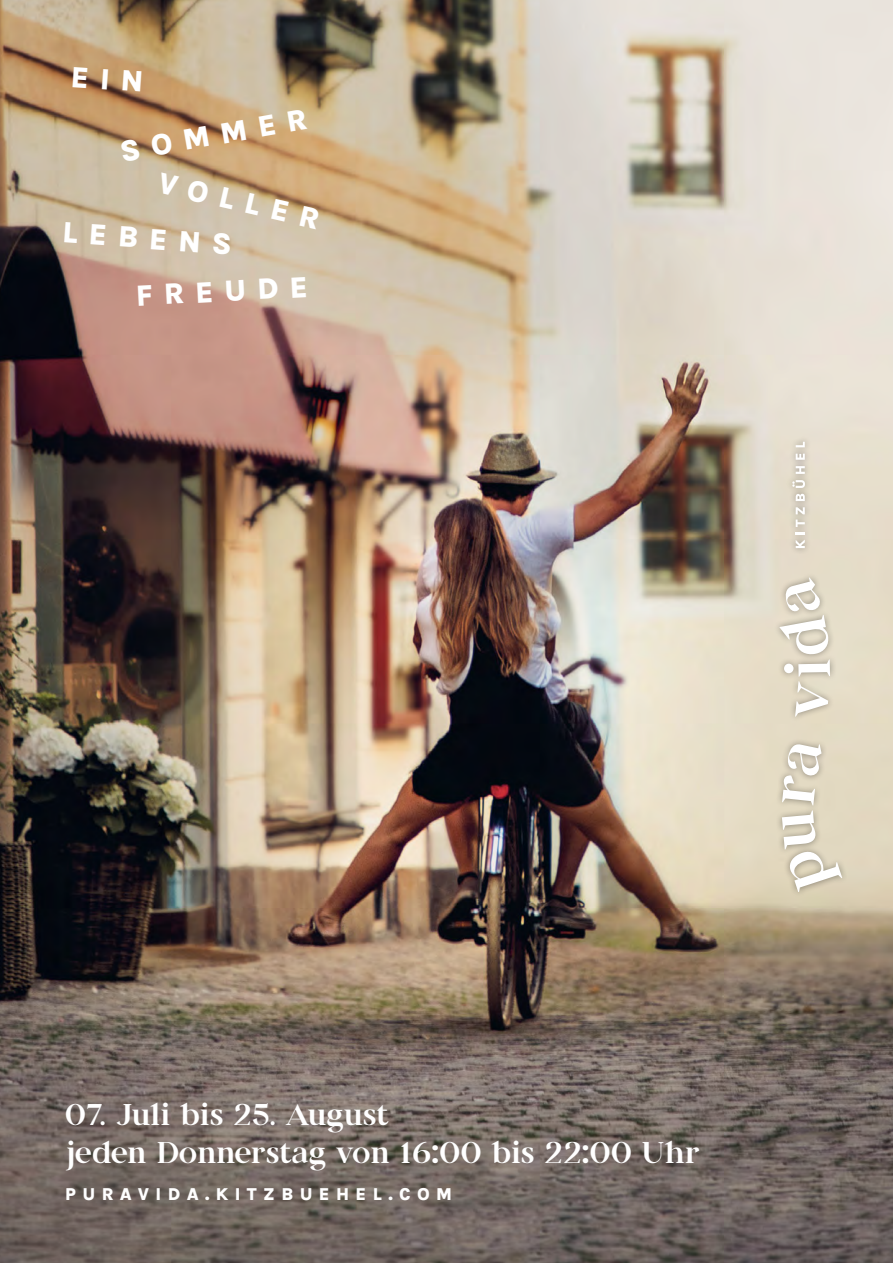
<style>
.page{position:relative;width:893px;height:1263px;background:#fff}
.page>*{position:absolute;margin:0;border:0;box-sizing:border-box;transform-origin:0 0}
.t1{font:700 31.05px/37.2px "Staat";letter-spacing:.015em;color:#fff}
.t2{font:30px "Karla";color:#fff}
.t3{font:17.7px "Karla";letter-spacing:.36em;color:#fff}
.s1{font-family:"Quadraat OT Head"}
</style>
<div class="page">
<img style="left:0;top:0;width:893px;height:1263px">
<div style="left:773px;top:435px;width:76px;height:463px;background:#000;opacity:.4"></div>
<svg style="left:782px;top:743px;width:60px;height:149px"></svg>
<svg style="left:779px;top:577px;width:51px;height:140px"></svg>
<svg style="left:796px;top:540px;width:9px;height:8px"></svg>
<svg style="left:796px;top:507px;width:9px;height:27px"></svg>
<svg style="left:796px;top:494px;width:9px;height:7px"></svg>
<svg style="left:792px;top:480px;width:13px;height:8px"></svg>
<svg style="left:796px;top:466px;width:9px;height:8px"></svg>
<svg style="left:796px;top:454px;width:9px;height:6px"></svg>
<svg style="left:796px;top:442px;width:9px;height:5px"></svg>
<svg style="left:73px;top:67px;width:69px;height:25px;background:#ac8258"></svg>
<p class="t2" style="left:117px;top:133px;width:191px;rotate:-10deg">SOMMER</p>
<p class="t2" style="left:163px;top:164px;width:166px;rotate:13deg">VOLLER</p>
<p class="t2" style="left:64px;top:213px;width:171px;rotate:4deg">LEBENS</p>
<p class="t2" style="left:135px;top:276px;width:174px;rotate:-3deg">FREUDE</p>
<p class="t1" style="left:65px;top:1096px;width:636px">07. Juli bis 25. August<br>jeden Donnerstag von 16<span class="s1">:</span>00 bis 22<span class="s1">:</span>00 Uhr</p>
<p class="t3" style="left:65px;top:1182px;width:388px">PURAVIDA.KITZBUEHEL.COM</p>
</div>
